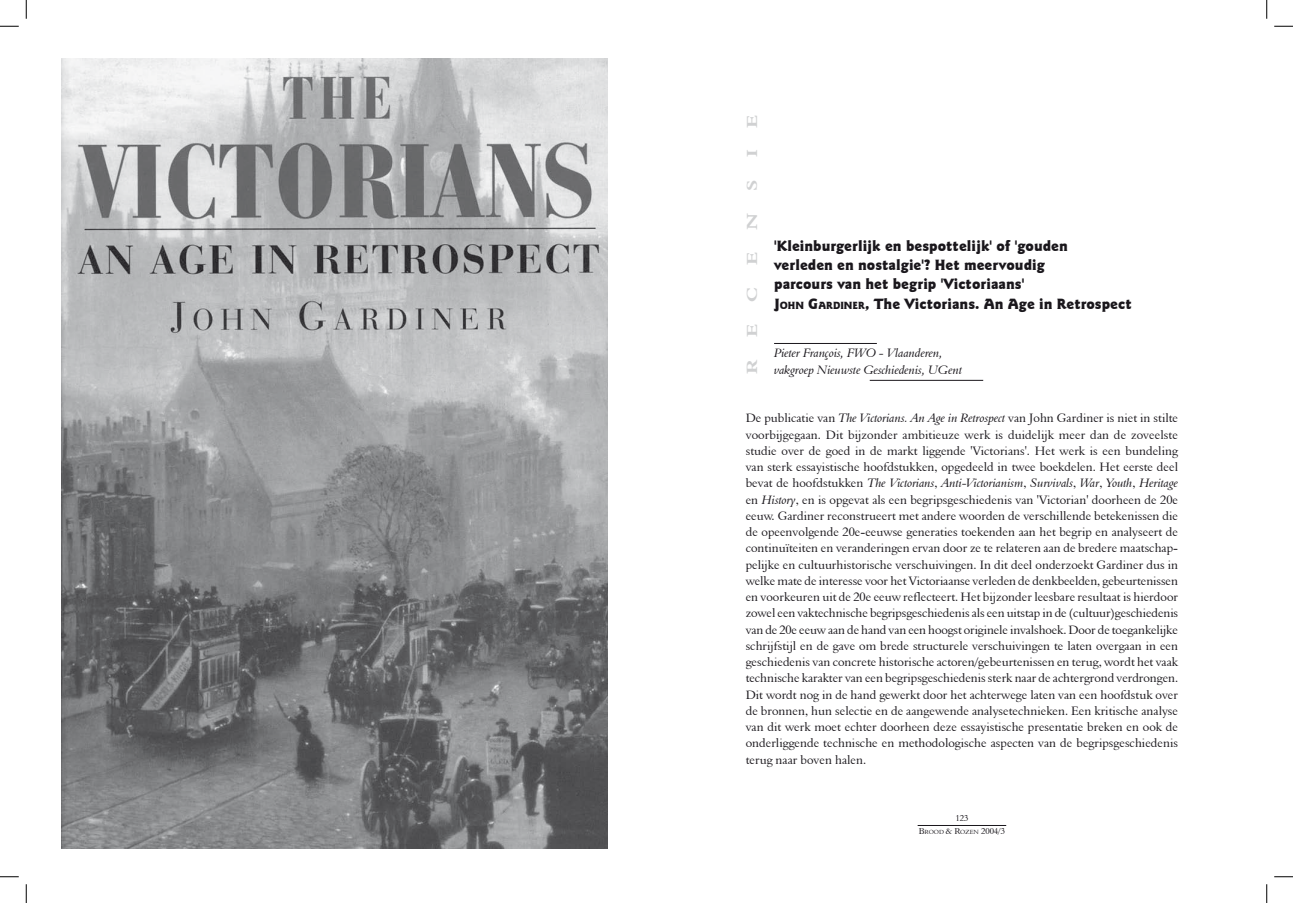
<style>
.page{position:relative;width:1293px;height:903px;background:#fff}
.page>*{position:absolute;margin:0;border:0;box-sizing:border-box;transform-origin:0 0}
.t1{font:900 15px/19.1px "Goudy Sans IT Cby BT";color:#1a171c;scale:.95 1}
.t2{font:15px "Aldine 401 BT Bold A";color:#d0d1d2;scale:1.3 1}
.t3{font:12.5px/16.2px "Aldine 401 BT Roman A";color:#1a171c;text-align:justify}
.t4{font:12.5px/16.2px "Aldine 401 BT Italic A";color:#1a171c}
.t5{font:8.75px "Aldine 401 BT Roman A";color:#1a171c}
.s1{font-size:10.5px}
.s2{font-family:"Aldine 401 BT Italic A"}
.s3{font-size:6.12px}
</style>
<div class="page">
<hr style="left:917px;top:825px;width:89px;height:1px;background:#1a171c">
<img style="left:62px;top:58px;width:545px;height:790px">
<hr style="left:774px;top:343px;width:103px;height:1px;background:#1a171c">
<hr style="left:869px;top:380px;width:114px;height:1px;background:#1a171c">
<svg style="left:0;top:25px;width:19px;height:2px"></svg>
<svg style="left:1274px;top:25px;width:19px;height:2px"></svg>
<svg style="left:0;top:876px;width:19px;height:1px"></svg>
<svg style="left:1274px;top:876px;width:19px;height:1px"></svg>
<svg style="left:25px;top:0;width:2px;height:19px"></svg>
<svg style="left:25px;top:884px;width:2px;height:19px"></svg>
<svg style="left:1266px;top:0;width:1px;height:19px"></svg>
<svg style="left:1266px;top:884px;width:1px;height:19px"></svg>
<p class="t2" style="left:743px;top:128px;width:12px;rotate:-90deg">e</p>
<p class="t2" style="left:743px;top:157px;width:7px;rotate:-90deg">i</p>
<p class="t2" style="left:743px;top:230px;width:39px;rotate:-90deg">ns</p>
<p class="t1" style="left:774px;top:236px;width:378px">'Kleinburgerlijk en bespottelijk' of 'gouden<br>verleden en nostalgie'? Het meervoudig<br>parcours van het begrip 'Victoriaans'<br>J<span class="s1">ohn</span> G<span class="s1">ardiner</span>, The Victorians. An Age in Retrospect</p>
<p class="t4" style="left:774px;top:345px;width:189px">Pieter François, FWO - Vlaanderen, vakgroep Nieuwste Geschiedenis, UGent</p>
<p class="t3" style="left:745px;top:410px;width:434px">De publicatie van <span class="s2">The Victorians. An Age in Retrospect</span> van John Gardiner is niet in stilte voorbijgegaan. Dit bijzonder ambitieuze werk is duidelijk meer dan de zoveelste studie over de goed in de markt liggende 'Victorians'. Het werk is een bundeling van sterk essayistische hoofdstukken, opgedeeld in twee boekdelen. Het eerste deel bevat de hoofdstukken <span class="s2">The Victorians</span>, <span class="s2">Anti-Victorianism</span>, <span class="s2">Survivals</span>, <span class="s2">War</span>, <span class="s2">Youth</span>, <span class="s2">Heritage </span>en <span class="s2">History</span>, en is opgevat als een begripsgeschiedenis van 'Victorian' doorheen de 20e eeuw. Gardiner reconstrueert met andere woorden de verschillende betekenissen die de opeenvolgende 20e-eeuwse generaties toekenden aan het begrip en analyseert de continuïteiten en veranderingen ervan door ze te relateren aan de bredere maatschap&shy;pelijke en cultuurhistorische verschuivingen. In dit deel onderzoekt Gardiner dus in welke mate de interesse voor het Victoriaanse verleden de denkbeelden, gebeurtenissen en voorkeuren uit de 20e eeuw reflecteert. Het bijzonder leesbare resultaat is hierdoor zowel een vaktechnische begripsgeschiedenis als een uitstap in de (cultuur)geschiedenis van de 20e eeuw aan de hand van een hoogst originele invalshoek. Door de toegankelijke schrijfstijl en de gave om brede structurele verschuivingen te laten overgaan in een geschiedenis van concrete historische actoren/gebeurtenissen en terug, wordt het vaak technische karakter van een begripsgeschiedenis sterk naar de achtergrond verdrongen.<br>Dit wordt nog in de hand gewerkt door het achterwege laten van een hoofdstuk over de bronnen, hun selectie en de aangewende analysetechnieken. Een kritische analyse van dit werk moet echter doorheen deze essayistische presentatie breken en ook de onderliggende technische en methodologische aspecten van de begripsgeschiedenis terug naar boven halen.</p>
<p class="t2" style="left:743px;top:265px;width:12px;rotate:-90deg">e</p>
<p class="t2" style="left:743px;top:302px;width:9px;rotate:-90deg">c</p>
<p class="t2" style="left:743px;top:337px;width:12px;rotate:-90deg">e</p>
<p class="t2" style="left:743px;top:374px;width:13px;rotate:-90deg">r</p>
<p class="t5" style="left:955px;top:813px;width:5px">123</p>
<p class="t5" style="left:919px;top:826px;width:88px">B<span class="s3">rood</span> &amp; R<span class="s3">ozen</span> 2004/3</p>
</div>
